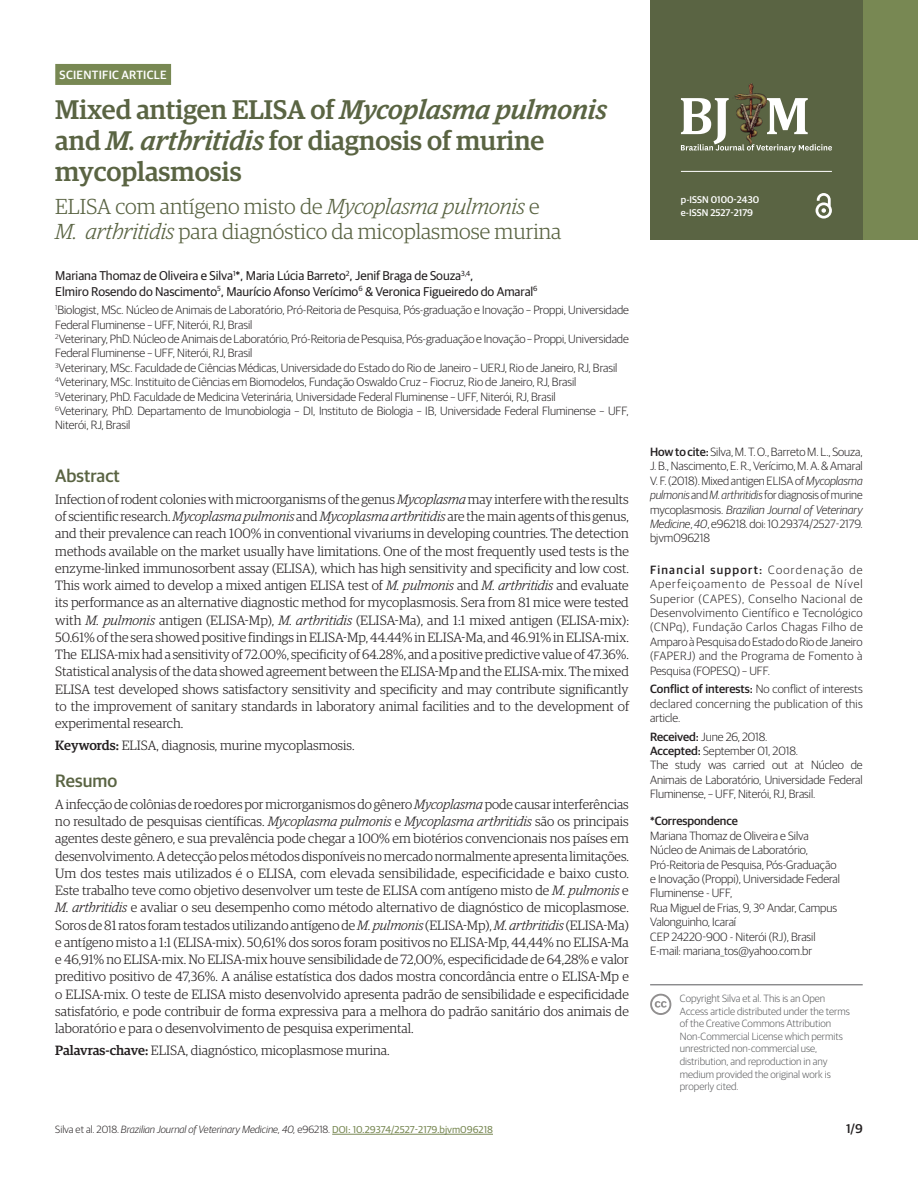
<style>
.page{position:relative;width:918px;height:1188px;background:#fff}
.page>*{position:absolute;margin:0;border:0;box-sizing:border-box;transform-origin:0 0}
.ArticleTitle{font:500 27px/31px "Guardian Egyptian";color:#5a6443}
.ArticleTitle-Trans1{font:300 21.75px/25px "Guardian Egyptian";color:#5a6443}
.AbstractTitle{font:500 18px "Guardian Sans";color:#5a6443}
.AbstractTitle-Trans1{font:500 18px "Guardian Sans";color:#5a6443}
.Abstract-Trans1{font:300 13.5px/17.2px "Guardian Egyptian";color:#231f20;text-align:justify}
.Abstract{font:300 13.5px/17.2px "Guardian Egyptian";color:#231f20;text-align:justify}
.Keywords-Trans1{font:300 13.5px "Guardian Egyptian";color:#231f20}
.Keywords{font:300 13.5px "Guardian Egyptian";color:#231f20}
.Authors{font:12.75px/15.3px "Guardian Sans";letter-spacing:-.005em;color:#231f20}
.t1{font:500 12.75px "Guardian Sans";color:#231f20}
.Affiliations{font:300 12px/14.4px "Guardian Sans";letter-spacing:-.005em;color:#231f20}
.Correspondence{font:300 12px/14.4px "Guardian Sans";letter-spacing:-.005em;color:#231f20}
.HowToCite{font:300 12px/14.4px "Guardian Sans";letter-spacing:-.01em;color:#231f20;text-align:justify}
.fnSupported-by{font:300 12px/14.4px "Guardian Sans";letter-spacing:.02em;color:#231f20;text-align:justify}
.fnConflict{font:300 12px/14.4px "Guardian Sans";letter-spacing:.025em;color:#231f20;text-align:justify}
.History{font:300 12px "Guardian Sans";letter-spacing:-.005em;color:#231f20}
.t2{font:500 12px "Guardian Sans";letter-spacing:.02em;color:#fff}
.Legenda_bibliográfic{font:300 10.5px/12.6px "Guardian Sans";color:#58595b}
.t3{font:italic 300 10.5px "Guardian Sans";color:#231f20}
.t4{font:500 9.75px/12.6px "Guardian Sans";color:#fff}
.s1{font-style:italic}
.s2{font-weight:500}
.s3{font-style:normal}
.s4{font-weight:400;font-style:normal;font-size:10.05px;color:#788853}
</style>
<div class="page">
<hr style="left:332px;top:1134px;width:161px;height:1px;background:#788853">
<div style="left:857px;top:0;width:61px;height:240px;background:#788853"></div>
<div style="left:650px;top:0;width:213px;height:240px;background:#5a6443"></div>
<svg style="left:816px;top:193px;width:16px;height:26px"></svg>
<hr style="left:681px;top:171px;width:151px;height:1px;background:#fff">
<img style="left:734px;top:84px;width:32px;height:14px">
<svg style="left:681px;top:98px;width:151px;height:54px"></svg>
<svg style="left:650px;top:994px;width:21px;height:21px"></svg>
<div style="left:55px;top:64px;width:116px;height:21px;background:#788853"></div>
<hr style="left:650px;top:985px;width:213px;height:1px;background:#58595b">
<p class="t2" style="left:60px;top:66px;width:109px">SCIENTIFIC ARTICLE</p>
<p class="ArticleTitle" style="left:55px;top:92px;width:553px">Mixed antigen ELISA of <span class="s1">Mycoplasma pulmonis </span>and <span class="s1">M. arthritidis</span> for diagnosis of murine mycoplasmosis</p>
<p class="ArticleTitle-Trans1" style="left:55px;top:193px;width:508px">ELISA com antígeno misto de <span class="s1">Mycoplasma pulmonis</span> e<br><span class="s1">M. arthritidis</span> para diagnóstico da micoplasmose murina</p>
<p class="Authors" style="left:55px;top:267px;width:484px">Mariana Thomaz de Oliveira e Silva<sup>1</sup>*, Maria Lúcia Barreto<sup>2</sup>, Jenif Braga de Souza<sup>3,4</sup>,<br>Elmiro Rosendo do Nascimento<sup>5</sup>, Maurício Afonso Verícimo<sup>6</sup> &amp; Veronica Figueiredo do Amaral<sup>6</sup></p>
<p class="Affiliations" style="left:55px;top:302px;width:575px"><sup>1</sup>Biologist, MSc. Núcleo de Animais de Laboratório, Pró-Reitoria de Pesquisa, Pós-graduação e Inovação – Proppi, Universidade<br>Federal Fluminense – UFF, Niterói, RJ, Brasil</p>
<p class="Affiliations" style="left:55px;top:331px;width:575px"><sup>2</sup>Veterinary, PhD. Núcleo de Animais de Laboratório, Pró-Reitoria de Pesquisa, Pós-graduação e Inovação – Proppi, Universidade<br>Federal Fluminense – UFF, Niterói, RJ, Brasil</p>
<p class="Affiliations" style="left:55px;top:360px;width:564px"><sup>3</sup>Veterinary, MSc. Faculdade de Ciências Médicas, Universidade do Estado do Rio de Janeiro – UERJ, Rio de Janeiro, RJ, Brasil</p>
<p class="Affiliations" style="left:55px;top:374px;width:523px"><sup>4</sup>Veterinary, MSc. Instituito de Ciências em Biomodelos, Fundação Oswaldo Cruz – Fiocruz, Rio de Janeiro, RJ, Brasil</p>
<p class="Affiliations" style="left:55px;top:389px;width:502px"><sup>5</sup>Veterinary, PhD. Faculdade de Medicina Veterinária, Universidade Federal Fluminense – UFF, Niterói, RJ, Brasil</p>
<p class="Affiliations" style="left:55px;top:403px;width:575px"><sup>6</sup>Veterinary, PhD. Departamento de Imunobiologia – DI, Instituto de Biologia – IB, Universidade Federal Fluminense – UFF,<br>Niterói, RJ, Brasil</p>
<p class="AbstractTitle" style="left:55px;top:463px;width:66px">Abstract</p>
<p class="Abstract" style="left:55px;top:490px;width:575px">Infection of rodent colonies with microorganisms of the genus <span class="s1">Mycoplasma</span> may interfere with the results of scientific research. <span class="s1">Mycoplasma pulmonis</span> and <span class="s1">Mycoplasma arthritidis</span> are the main agents of this genus, and their prevalence can reach 100% in conventional vivariums in developing countries. The detection methods available on the market usually have limitations. One of the most frequently used tests is the enzyme-linked immunosorbent assay (ELISA), which has high sensitivity and specificity and low cost.<br>This work aimed to develop a mixed antigen ELISA test of <span class="s1">M. pulmonis</span> and <span class="s1">M. arthritidis</span> and evaluate its performance as an alternative diagnostic method for mycoplasmosis. Sera from 81 mice were tested with <span class="s1">M. pulmonis</span> antigen (ELISA-Mp), <span class="s1">M. arthritidis</span> (ELISA-Ma), and 1:1 mixed antigen (ELISA-mix):<br>50.61% of the sera showed positive findings in ELISA-Mp, 44.44% in ELISA-Ma, and 46.91% in ELISA-mix.<br>The ELISA-mix had a sensitivity of 72.00%, specificity of 64.28%, and a positive predictive value of 47.36%.<br>Statistical analysis of the data showed agreement between the ELISA-Mp and the ELISA-mix. The mixed ELISA test developed shows satisfactory sensitivity and specificity and may contribute significantly to the improvement of sanitary standards in laboratory animal facilities and to the development of experimental research.</p>
<p class="Keywords" style="left:55px;top:736px;width:301px"><span class="s2">Keywords:</span> ELISA, diagnosis, murine mycoplasmosis.</p>
<p class="AbstractTitle-Trans1" style="left:55px;top:768px;width:63px">Resumo</p>
<p class="Abstract-Trans1" style="left:55px;top:795px;width:575px">A infecção de colônias de roedores por microrganismos do gênero <span class="s1">Mycoplasma</span> pode causar interferências no resultado de pesquisas científicas. <span class="s1">Mycoplasma pulmonis</span> e <span class="s1">Mycoplasma arthritidis</span> são os principais agentes deste gênero, e sua prevalência pode chegar a 100% em biotérios convencionais nos países em desenvolvimento. A detecção pelos métodos disponíveis no mercado normalmente apresenta limitações.<br>Um dos testes mais utilizados é o ELISA, com elevada sensibilidade, especificidade e baixo custo.<br>Este trabalho teve como objetivo desenvolver um teste de ELISA com antígeno misto de <span class="s1">M. pulmonis</span> e <span class="s1">M. arthritidis</span> e avaliar o seu desempenho como método alternativo de diagnóstico de micoplasmose.<br>Soros de 81 ratos foram testados utilizando antígeno de <span class="s1">M. pulmonis</span> (ELISA-Mp), <span class="s1">M. arthritidis</span> (ELISA-Ma) e antígeno misto a 1:1 (ELISA-mix). 50,61% dos soros foram positivos no ELISA-Mp, 44,44% no ELISA-Ma e 46,91% no ELISA-mix. No ELISA-mix houve sensibilidade de 72,00%, especificidade de 64,28% e valor preditivo positivo de 47,36%. A análise estatística dos dados mostra concordância entre o ELISA-Mp e o ELISA-mix. O teste de ELISA misto desenvolvido apresenta padrão de sensibilidade e especificidade satisfatório, e pode contribuir de forma expressiva para a melhora do padrão sanitário dos animais de laboratório e para o desenvolvimento de pesquisa experimental.</p>
<p class="Keywords-Trans1" style="left:55px;top:1041px;width:336px"><span class="s2">Palavras-chave:</span> ELISA, diagnóstico, micoplasmose murina.</p>
<p class="t4" style="left:681px;top:193px;width:80px">p-ISSN 0100-2430 e-ISSN 2527-2179</p>
<p class="HowToCite" style="left:650px;top:444px;width:214px"><span class="s2">How to cite:</span> Silva, M. T. O., Barreto M. L., Souza, J. B., Nascimento, E. R., Verícimo, M. A. &amp; Amaral V. F. (2018). Mixed antigen ELISA of <span class="s1">Mycoplasma pulmonis</span> and <span class="s1">M. arthritidis</span> for diagnosis of murine mycoplasmosis. <span class="s1">Brazilian Journal of Veterinary Medicine</span>, <span class="s1">40</span>, e96218. doi: 10.29374/2527-2179. bjvm096218</p>
<p class="fnSupported-by" style="left:650px;top:562px;width:214px"><span class="s2">Financial support:</span> Coordenação de Aperfeiçoamento de Pessoal de Nível Superior (CAPES), Conselho Nacional de Desenvolvimento Científico e Tecnológico (CNPq), Fundação Carlos Chagas Filho de Amparo à Pesquisa do Estado do Rio de Janeiro (FAPERJ) and the Programa de Fomento à Pesquisa (FOPESQ) – UFF.</p>
<p class="fnConflict" style="left:650px;top:681px;width:214px"><span class="s2">Conflict of interests:</span> No conflict of interests declared concerning the publication of this article.</p>
<p class="History" style="left:650px;top:728px;width:119px"><span class="s2">Received:</span> June 26, 2018.</p>
<p class="History" style="left:650px;top:743px;width:149px"><span class="s2">Accepted:</span> September 01, 2018.</p>
<p class="Affiliations" style="left:650px;top:757px;width:214px;text-align:justify">The study was carried out at Núcleo de Animais de Laboratório, Universidade Federal Fluminense, – UFF, Niterói, RJ, Brasil.</p>
<p class="Correspondence" style="left:650px;top:813px;width:191px"><span class="s2">*Correspondence<br></span>Mariana Thomaz de Oliveira e Silva<br>Núcleo de Animais de Laboratório,<br>Pró‑Reitoria de Pesquisa, Pós-Graduação e Inovação (Proppi), Universidade Federal<br>Fluminense - UFF,<br>Rua Miguel de Frias, 9, 3º Andar, Campus<br>Valonguinho, Icaraí<br>CEP 24220-900 - Niterói (RJ), Brasil<br>E-mail: mariana_tos@yahoo.com.br</p>
<p class="Legenda_bibliográfic" style="left:680px;top:991px;width:172px">Copyright Silva et al. This is an Open Access article distributed under the terms of the Creative Commons Attribution Non-Commercial License which permits unrestricted non-commercial use, distribution, and reproduction in any medium provided the original work is properly cited.</p>
<p class="t3" style="left:55px;top:1122px;width:439px"><span class="s3">Silva et al. 2018.</span> Brazilian Journal of Veterinary Medicine, 40, <span class="s3">e96218.</span> <span class="s4">DOI: 10.29374/2527-2179.bjvm096218</span></p>
<p class="t1" style="left:846px;top:1119px;width:18px">1/9</p>
</div>
